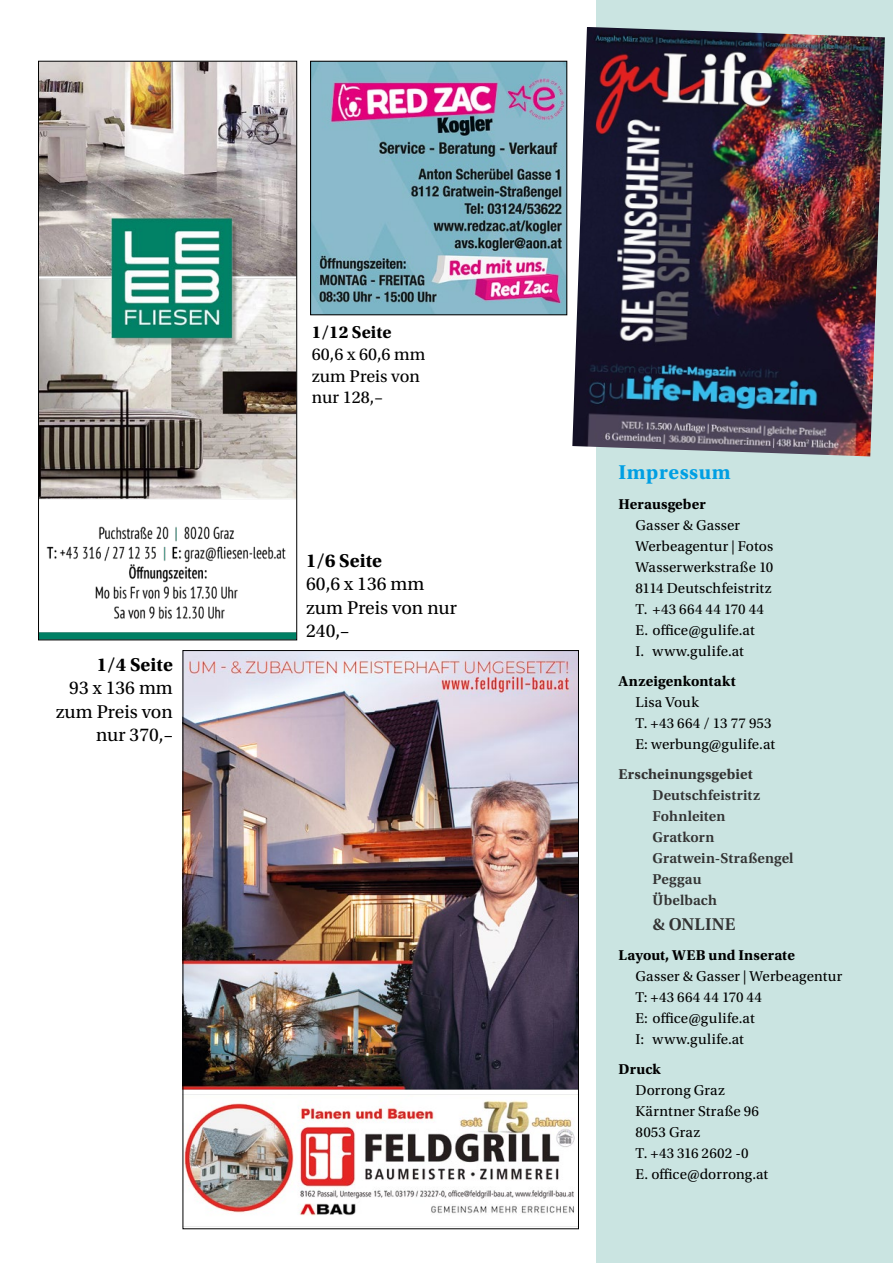
<style>
.page{position:relative;width:893px;height:1263px;background:#fff}
.page>*{position:absolute;margin:0;border:0;box-sizing:border-box;transform-origin:0 0}
.t1{font:700 21px "Utopia Std";letter-spacing:.025em;color:#009fe3}
.t2{font:19.5px/23.4px "Utopia Std";color:#000;text-align:right}
.t3{font:700 19.5px "Utopia Std";color:#000}
.t4{font:18px/21.6px "Utopia Std";color:#000}
.t5{font:700 18px "Utopia Std";color:#000}
.t6{font:600 18px "Utopia Std";letter-spacing:.015em;color:#333}
.t7{font:15px/21px "Utopia Std";letter-spacing:.01em;color:#000}
.t8{font:600 15px/21px "Utopia Std";letter-spacing:.005em;color:#333}
.t9{font:700 15px "Utopia Std";letter-spacing:.01em;color:#000}
.t10{font:700 15px "Utopia Std";letter-spacing:.005em;color:#333}
</style>
<div class="page">
<div style="left:597px;top:0;width:296px;height:1263px;background:#cae4e1"></div>
<svg style="left:310px;top:61px;width:257px;height:254px;background:#8899b1"></svg>
<svg style="left:38px;top:61px;width:259px;height:579px"></svg>
<img style="left:185px;top:652px;width:392px;height:575px">
<img style="left:572px;top:27px;width:313px;height:429px">
<h2 class="t3" style="left:97px;top:653px;width:78px">1/4 Seite</h2>
<h2 class="t2" style="left:56px;top:677px;width:119px">93 x 136 mm zum Preis von nur 370,–</h2>
<p class="t5" style="left:312px;top:322px;width:81px">1/12 Seite</p>
<p class="t4" style="left:312px;top:344px;width:115px">60,6 x 60,6 mm zum Preis von nur 128,–</p>
<h2 class="t3" style="left:306px;top:549px;width:78px">1/6 Seite</h2>
<h2 class="t2" style="left:306px;top:573px;width:152px;text-align:left">60,6 x 136 mm zum Preis von nur<br>240,–</h2>
<h1 class="t1" style="left:618px;top:460px;width:114px">Impressum</h1>
<p class="t9" style="left:618px;top:495px;width:89px">Herausgeber</p>
<p class="t7" style="left:636px;top:515px;width:139px">Gasser &amp; Gasser<br>Werbeagentur | Fotos<br>Wasserwerkstraße 10<br>8114 Deutschfeistritz<br>T. +43 664 44 170 44<br>E. office@gulife.at<br>I. www.gulife.at</p>
<p class="t9" style="left:618px;top:672px;width:119px">Anzeigenkontakt</p>
<p class="t7" style="left:636px;top:692px;width:141px">Lisa Vouk<br>T. +43 664 / 13 77 953<br>E: werbung@gulife.at</p>
<p class="t10" style="left:618px;top:765px;width:136px">Erscheinungsgebiet</p>
<p class="t8" style="left:653px;top:785px;width:143px">Deutschfeistritz<br>Fohnleiten<br>Gratkorn<br>Gratwein-Straßengel<br>Peggau<br>Übelbach</p>
<p class="t6" style="left:653px;top:914px;width:84px">&amp; ONLINE</p>
<p class="t9" style="left:618px;top:947px;width:178px">Layout, WEB und Inserate</p>
<p class="t7" style="left:636px;top:966px;width:208px">Gasser &amp; Gasser | Werbeagentur<br>T: +43 664 44 170 44<br>E: office@gulife.at<br>I: www.gulife.at</p>
<p class="t9" style="left:618px;top:1061px;width:44px">Druck</p>
<p class="t7" style="left:636px;top:1080px;width:134px">Dorrong Graz<br>Kärntner Straße 96<br>8053 Graz<br>T. +43 316 2602 -0<br>E. office@dorrong.at</p>
</div>
